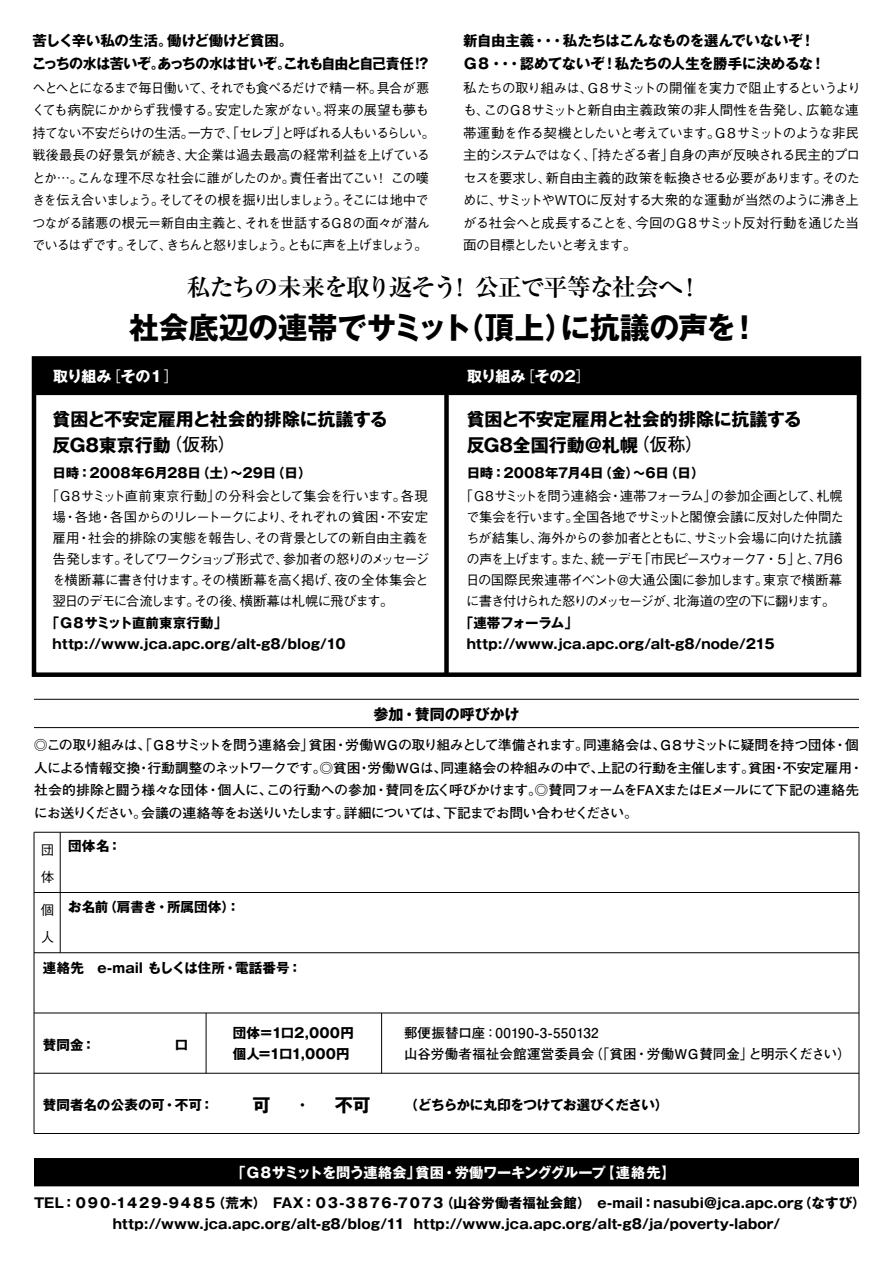
<style>
.page{position:relative;width:893px;height:1263px;background:#fff}
.page>*{position:absolute;margin:0;border:0;box-sizing:border-box;transform-origin:0 0}
.t1{font:700 30px "Gothic MB101 Pro";letter-spacing:-.015em;color:#000}
.t2{font:700 24px "Ryumin Pro";letter-spacing:-.045em;color:#000}
.t3{font:700 18px/25.5px "Gothic MB101 Pro";letter-spacing:-.01em;color:#000}
.t4{font:700 15px "Gothic MB101 Pro";letter-spacing:-.03em;color:#fff}
.t5{font:700 15px "Gothic MB101 Pro";color:#000}
.t6{font:700 14.4px/22.5px "Gothic MB101 Pro";letter-spacing:-.025em;color:#000}
.t7{font:700 14.25px "Gothic MB101 Pro";letter-spacing:-.035em;color:#fff}
.t8{font:500 13.5px/22.5px "Gothic BBB Pro";letter-spacing:-.07em;color:#000}
.t9{font:700 13.5px/21px "Gothic MB101 Pro";letter-spacing:.01em;color:#000;text-align:center}
.t10{font:700 13.5px/22.5px "Futo Go B101 Pro";letter-spacing:-.045em;color:#000}
.t11{font:500 13.5px/23.2px "Gothic BBB Pro";letter-spacing:-.13em;color:#000}
.t12{font:700 13.5px/21px "Futo Go B101 Pro";color:#000}
.t13{font:700 13.5px "Gothic MB101 Pro";letter-spacing:-.015em;color:#000}
.t14{font:500 13.5px "Gothic BBB Pro";letter-spacing:-.1em;color:#000}
.t15{font:500 13.5px "Gothic BBB Pro";letter-spacing:-.095em;color:#000}
.t16{font:500 13.5px "Gothic BBB Pro";letter-spacing:-.015em;color:#000}
.t17{font:500 13.5px "Gothic BBB Pro";letter-spacing:-.025em;color:#000}
.t18{font:700 13.5px "Gothic MB101 Pro";letter-spacing:-.045em;color:#000}
.t19{font:700 13.5px "Gothic MB101 Pro";letter-spacing:-.035em;color:#000}
.s1{font-family:"Gothic BBB Pro";font-weight:500}
.s2{font-family:"Futo Go B101 Pro"}
.s3{font-family:"Gothic MB101 Pro";font-weight:700}
.s4{font-size:18px}
</style>
<div class="page">
<div style="left:34px;top:1158px;width:825px;height:28px;background:#000"></div>
<div style="left:32px;top:356px;width:829px;height:321px;border:4px solid #000"></div>
<svg style="left:34px;top:727px;width:825px;height:1px"></svg>
<svg style="left:34px;top:699px;width:825px;height:1px"></svg>
<div style="left:34px;top:358px;width:825px;height:37px;background:#000"></div>
<svg style="left:442px;top:356px;width:9px;height:321px"></svg>
<svg style="left:34px;top:832px;width:825px;height:302px"></svg>
<p class="t6" style="left:32px;top:28px;width:400px">苦しく辛い私の生活。働けど働けど貧困。<br>こっちの水は苦いぞ。あっちの水は甘いぞ。これも自由と自己責任！？</p>
<p class="t8" style="left:32px;top:75px;width:405px">へとへとになるまで毎日働いて、それでも食べるだけで精一杯。具合が悪くても病院にかからず我慢する。安定した家がない。将来の展望も夢も持てない不安だらけの生活。一方で、「セレブ」と呼ばれる人もいるらしい。戦後最長の好景気が続き、大企業は過去最高の経常利益を上げているとか…。こんな理不尽な社会に誰がしたのか。責任者出てこい！ この嘆きを伝え合いましょう。そしてその根を掘り出しましょう。そこには地中でつながる諸悪の根元＝新自由主義と、それを世話するＧ８の面々が潜んでいるはずです。そして、きちんと怒りましょう。ともに声を上げましょう。</p>
<p class="t6" style="left:463px;top:28px;width:363px">新自由主義・・・私たちはこんなものを選んでいないぞ！<br>Ｇ８・・・認めてないぞ！私たちの人生を勝手に決めるな！</p>
<p class="t8" style="left:463px;top:75px;width:399px">私たちの取り組みは、Ｇ８サミットの開催を実力で阻止するというよりも、このＧ８サミットと新自由主義政策の非人間性を告発し、広範な連帯運動を作る契機としたいと考えています。Ｇ８サミットのような非民主的システムではなく、「持たざる者」自身の声が反映される民主的プロセスを要求し、新自由主義的政策を転換させる必要があります。そのために、サミットやWTOに反対する大衆的な運動が当然のように沸き上がる社会へと成長することを、今回のＧ８サミット反対行動を通じた当面の目標としたいと考えます。</p>
<p class="t2" style="left:187px;top:268px;width:517px">私たちの未来を取り返そう！ 公正で平等な社会へ！</p>
<p class="t1" style="left:129px;top:303px;width:632px">社会底辺の連帯でサミット（頂上）に抗議の声を！</p>
<p class="t4" style="left:53px;top:364px;width:127px">取り組み<span class="s1">［</span>その１<span class="s1">］</span></p>
<p class="t4" style="left:467px;top:364px;width:125px">取り組み<span class="s1">［</span>その2<span class="s1">］</span></p>
<p class="t3" style="left:53px;top:404px;width:337px">貧困と不安定雇用と社会的排除に抗議する反G8東京行動<span class="s2">（仮称）</span></p>
<p class="t8" style="left:45px;top:460px;width:384px;line-height:23.2px;text-indent:7px"><span class="s3">日時：2008年6月28日（土）～29日（日）<br></span>「Ｇ８サミット直前東京行動」の分科会として集会を行います。各現</p>
<p class="t8" style="left:53px;top:504px;width:377px">場・各地・各国からのリレートークにより、それぞれの貧困・不安定</p>
<p class="t16" style="left:52px;top:527px;width:378px">雇用・社会的排除の実態を報告し、その背景としての新自由主義を</p>
<p class="t11" style="left:52px;top:546px;width:378px">告発します。そしてワークショップ形式で、参加者の怒りのメッセージ</p>
<p class="t8" style="left:52px;top:567px;width:378px">を横断幕に書き付けます。その横断幕を高く掲げ、夜の全体集会と</p>
<p class="t8" style="left:52px;top:588px;width:343px">翌日のデモに合流します。その後、横断幕は札幌に飛びます。</p>
<p class="t18" style="left:46px;top:612px;width:183px">「Ｇ８サミット直前東京行動」</p>
<p class="t9" style="left:53px;top:632px;width:295px">http://www.jca.apc.org/alt-g8/blog/10</p>
<p class="t3" style="left:467px;top:404px;width:337px">貧困と不安定雇用と社会的排除に抗議する反G8全国行動＠札幌<span class="s2">（仮称）</span></p>
<p class="t11" style="left:460px;top:460px;width:385px;text-indent:7px"><span class="s3">日時：2008年7月4日（金）～6日（日）<br></span>「Ｇ８サミットを問う連絡会・連帯フォーラム」の参加企画として、札幌</p>
<p class="t8" style="left:466px;top:504px;width:379px">で集会を行います。全国各地でサミットと閣僚会議に反対した仲間た</p>
<p class="t8" style="left:466px;top:525px;width:378px">ちが結集し、海外からの参加者とともに、サミット会場に向けた抗議</p>
<p class="t14" style="left:466px;top:548px;width:378px">の声を上げます。また、統一デモ「市民ピースウォーク７・５」と、7月6</p>
<p class="t17" style="left:466px;top:569px;width:377px">日の国際民衆連帯イベント＠大通公園に参加します。東京で横断幕</p>
<p class="t15" style="left:466px;top:590px;width:371px">に書き付けられた怒りのメッセージが、北海道の空の下に翻ります。</p>
<p class="t19" style="left:460px;top:612px;width:119px">「連帯フォーラム」</p>
<p class="t9" style="left:467px;top:632px;width:310px">http://www.jca.apc.org/alt-g8/node/215</p>
<p class="t5" style="left:374px;top:701px;width:147px">参加・賛同の呼びかけ</p>
<p class="t10" style="left:34px;top:732px;width:831px">◎この取り組みは、「Ｇ８サミットを問う連絡会」貧困・労働ＷＧの取り組みとして準備されます。同連絡会は、Ｇ８サミットに疑問を持つ団体・個人による情報交換・行動調整のネットワークです。◎貧困・労働ＷＧは、同連絡会の枠組みの中で、上記の行動を主催します。貧困・不安定雇用・社会的排除と闘う様々な団体・個人に、この行動への参加・賛同を広く呼びかけます。◎賛同フォームをFAXまたはEメールにて下記の連絡先にお送りください。会議の連絡等をお送りいたします。詳細については、下記までお問い合わせください。</p>
<p class="t9" style="left:41px;top:833px;width:82px"><span class="s1">団</span> 団体名：</p>
<p class="t8" style="left:41px;top:864px;width:15px">体</p>
<p class="t8" style="left:41px;top:894px;width:15px;line-height:27px">個人</p>
<p class="t9" style="left:68px;top:894px;width:173px">お名前（肩書き・所属団体）：</p>
<p class="t9" style="left:43px;top:955px;width:260px">連絡先　e-mail もしくは住所・電話番号：</p>
<p class="t9" style="left:233px;top:1021px;width:123px;text-align:left">団体=1口2,000円個人=1口1,000円</p>
<p class="t12" style="left:404px;top:1020px;width:448px">郵便振替口座：00190-3-550132<br>山谷労働者福祉会館運営委員会（「貧困・労働ＷＧ賛同金」と明示ください）</p>
<p class="t13" style="left:43px;top:1094px;width:627px">賛同者名の公表の可・不可：　　　<span class="s4">可</span>　　・　　<span class="s4">不可</span>　　　（どちらかに丸印をつけてお選びください）</p>
<p class="t7" style="left:224px;top:1161px;width:453px">　「Ｇ８サミットを問う連絡会」貧困・労働ワーキンググループ【連絡先】</p>
<p class="t9" style="left:34px;top:1190px;width:833px">TEL：０９０-１４２９-９４８５（荒木） FAX：０３-３８７６-７０７３（山谷労働者福祉会館） e-mail：nasubi＠jca.apc.org（なすび）http://www.jca.apc.org/alt-g8/blog/11 http://www.jca.apc.org/alt-g8/ja/poverty-labor/</p>
</div>
